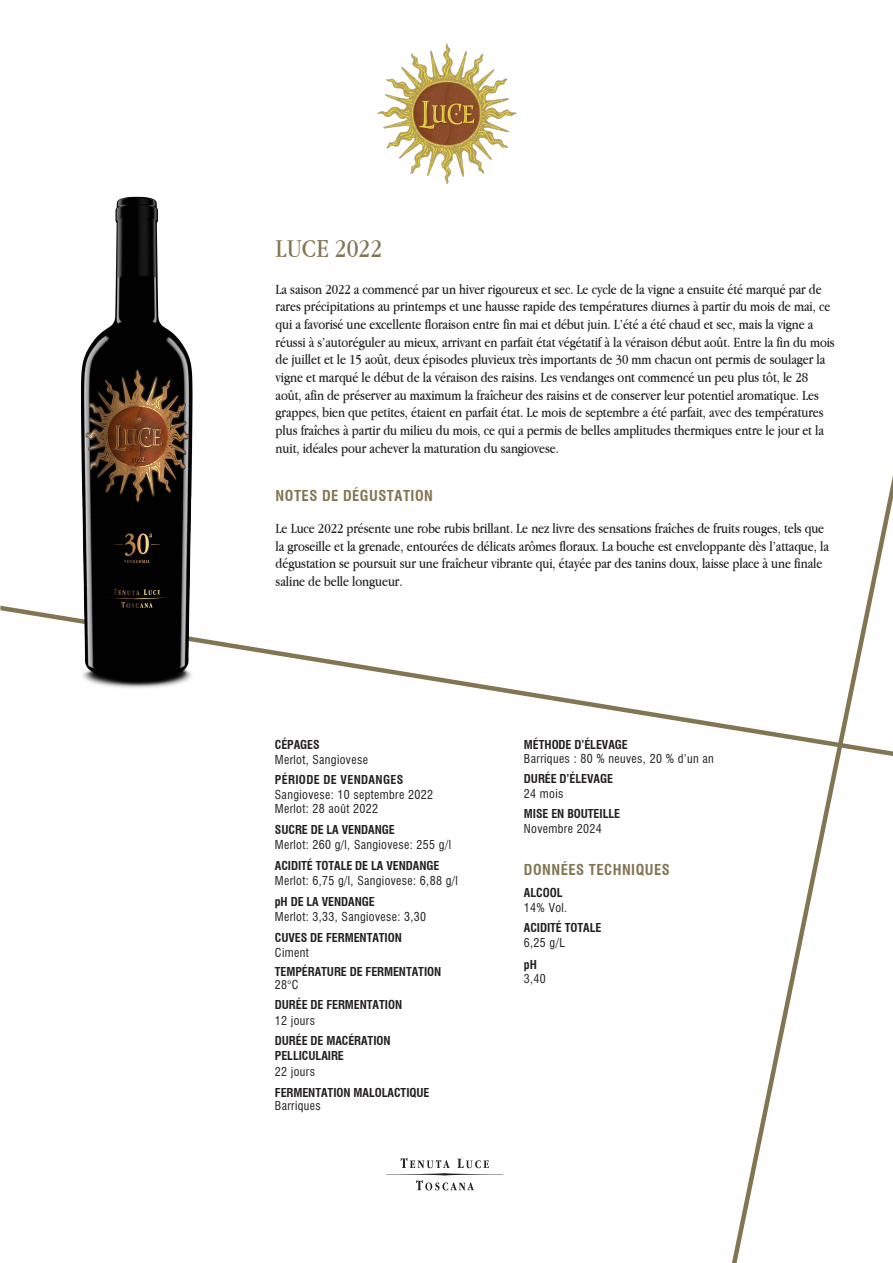
<style>
.page{position:relative;width:893px;height:1263px;background:#fff}
.page>*{position:absolute;margin:0;border:0;box-sizing:border-box;transform-origin:0 0}
.t1{font:27px "Apple Garamond";color:#827553}
.t2{font:14.7px/17.7px "Apple Garamond";letter-spacing:-.005em;color:#231f20}
.t3{font:700 condensed 14.7px "Swiss 721 BT";letter-spacing:.035em;color:#827553}
.t4{font:condensed 12px/14.4px "Swiss 721 BT";letter-spacing:.03em;color:#231f20}
.t5{font:700 condensed 12px/15.6px "Swiss 721 BT";letter-spacing:-.005em;color:#231f20}
.s1{font-family:"Swiss 721 BT";font-weight:700;font-stretch:condensed;color:#827553}
.s2{font-weight:700}
.s3{font-weight:400}
</style>
<div class="page">
<svg style="left:362px;top:476px;width:531px;height:787px"></svg>
<svg style="left:386px;top:1158px;width:117px;height:32px"></svg>
<img style="left:377px;top:43px;width:140px;height:141px">
<img style="left:0;top:196px;width:362px;height:492px">
<p class="t1" style="left:276px;top:232px;width:108px">LUCE 2022</p>
<p class="t2" style="left:276px;top:280px;width:561px">La saison 2022 a commencé par un hiver rigoureux et sec. Le cycle de la vigne a ensuite été marqué par de rares précipitations au printemps et une hausse rapide des températures diurnes à partir du mois de mai, ce qui a favorisé une excellente floraison entre fin mai et début juin. L’été a été chaud et sec, mais la vigne a réussi à s’autoréguler au mieux, arrivant en parfait état végétatif à la véraison début août. Entre la fin du mois de juillet et le 15 août, deux épisodes pluvieux très importants de 30 mm chacun ont permis de soulager la vigne et marqué le début de la véraison des raisins. Les vendanges ont commencé un peu plus tôt, le 28 août, afin de préserver au maximum la fraîcheur des raisins et de conserver leur potentiel aromatique. Les grappes, bien que petites, étaient en parfait état. Le mois de septembre a été parfait, avec des températures plus fraîches à partir du milieu du mois, ce qui a permis de belles amplitudes thermiques entre le jour et la nuit, idéales pour achever la maturation du sangiovese.</p>
<p class="t2" style="left:276px;top:480px;width:550px;line-height:31.7px"><span class="s1">NOTES DE DÉGUSTATION<br></span>Le Luce 2022 présente une robe rubis brillant. Le nez livre des sensations fraîches de fruits rouges, tels que</p>
<p class="t2" style="left:276px;top:537px;width:555px">la groseille et la grenade, entourées de délicats arômes floraux. La bouche est enveloppante dès l’attaque, la dégustation se poursuit sur une fraîcheur vibrante qui, étayée par des tanins doux, laisse place à une finale saline de belle longueur.</p>
<p class="t4" style="left:275px;top:738px;width:95px"><span class="s2">CÉPAGES<br></span>Merlot, Sangiovese</p>
<p class="t4" style="left:275px;top:773px;width:160px"><span class="s2">PÉRIODE DE VENDANGES<br></span>Sangiovese: 10 septembre 2022<br>Merlot: 28 août 2022</p>
<p class="t4" style="left:275px;top:822px;width:178px;line-height:15px"><span class="s2">SUCRE DE LA VENDANGE<br></span>Merlot: 260 g/l, Sangiovese: 255 g/l</p>
<p class="t4" style="left:275px;top:858px;width:184px;line-height:15.1px"><span class="s2">ACIDITÉ TOTALE DE LA VENDANGE<br></span>Merlot: 6,75 g/l, Sangiovese: 6,88 g/l</p>
<p class="t4" style="left:275px;top:894px;width:153px;line-height:15px"><span class="s2">pH DE LA VENDANGE<br></span>Merlot: 3,33, Sangiovese: 3,30</p>
<p class="t5" style="left:275px;top:930px;width:129px;line-height:15px">CUVES DE FERMENTATION<br><span class="s3">Ciment</span></p>
<p class="t5" style="left:275px;top:965px;width:168px;line-height:13.2px">TEMPÉRATURE DE FERMENTATION<br><span class="s3">28°C</span></p>
<p class="t5" style="left:275px;top:997px;width:129px">DURÉE DE FERMENTATION<br><span class="s3">12 jours</span></p>
<p class="t5" style="left:275px;top:1032px;width:117px">DURÉE DE MACÉRATION<br>PELLICULAIRE<br><span class="s3">22 jours</span></p>
<p class="t5" style="left:275px;top:1086px;width:156px;line-height:12.9px">FERMENTATION MALOLACTIQUE<br><span class="s3">Barriques</span></p>
<p class="t4" style="left:524px;top:737px;width:191px"><span class="s2">MÉTHODE D’ÉLEVAGE<br></span>Barriques : 80 % neuves, 20 % d’un an</p>
<p class="t5" style="left:524px;top:770px;width:91px">DURÉE D’ÉLEVAGE<br><span class="s3">24 mois</span></p>
<p class="t5" style="left:524px;top:806px;width:98px;line-height:15.1px">MISE EN BOUTEILLE<br><span class="s3">Novembre 2024</span></p>
<p class="t3" style="left:524px;top:861px;width:147px">DONNÉES TECHNIQUES</p>
<p class="t4" style="left:524px;top:884px;width:45px;line-height:15.6px"><span class="s2">ALCOOL<br></span>14% Vol.</p>
<p class="t5" style="left:524px;top:920px;width:79px;line-height:15.1px">ACIDITÉ TOTALE<br><span class="s3">6,25 g/L</span></p>
<p class="t4" style="left:524px;top:957px;width:24px"><span class="s2">pH<br></span>3,40</p>
</div>
